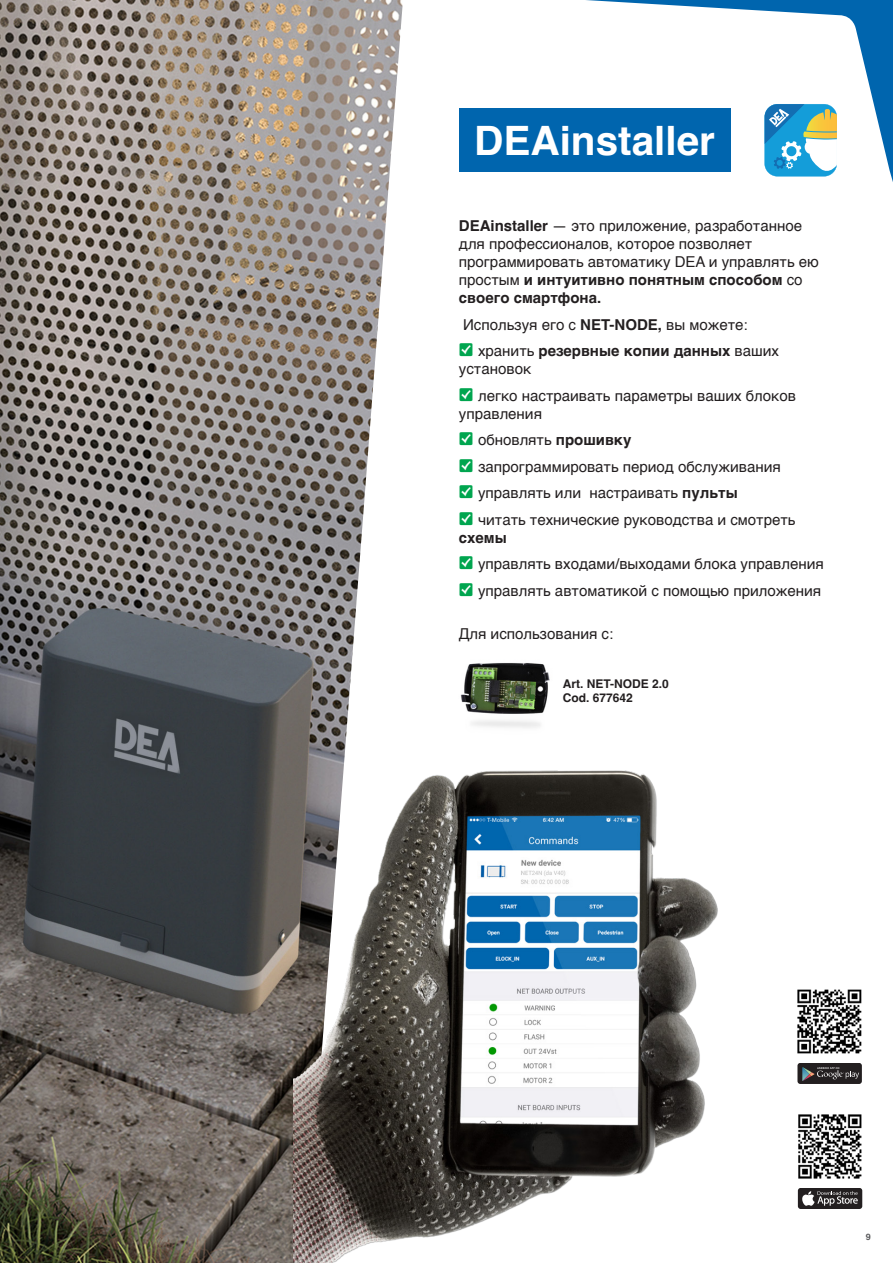
<style>
.page{position:relative;width:893px;height:1263px;background:#fff}
.page>*{position:absolute;margin:0;border:0;box-sizing:border-box;transform-origin:0 0}
.t1{font:700 40.5px "Helvetica";color:#fff}
.t2{font:15px/18px "Helvetica";color:#231f20}
.t3{font:700 12px/14.4px "Helvetica";color:#231f20}
.t4{font:700 9px "Helvetica";color:#57585a}
.s1{font-weight:700}
</style>
<div class="page">
<img style="left:0;top:0;width:386px;height:1263px">
<img style="left:293px;top:711px;width:425px;height:552px">
<img style="left:459px;top:663px;width:93px;height:75px">
<svg style="left:372px;top:0;width:521px;height:230px"></svg>
<svg style="left:764px;top:104px;width:73px;height:72px"></svg>
<div style="left:459px;top:108px;width:271px;height:64px;background:#0065ae"></div>
<div style="left:797px;top:1063px;width:65px;height:21px;background:#231f20;border-radius:3px"></div>
<svg style="left:802px;top:1067px;width:57px;height:14px"></svg>
<div style="left:798px;top:1188px;width:64px;height:21px;background:#231f20;border-radius:3px"></div>
<svg style="left:802px;top:1191px;width:56px;height:15px"></svg>
<img style="left:798px;top:1114px;width:64px;height:65px">
<img style="left:797px;top:989px;width:65px;height:65px">
<p class="t1" style="left:474px;top:116px;width:242px">DEAinstaller</p>
<p class="t2" style="left:459px;top:218px;width:361px"><span class="s1">DEAinstaller</span> — это приложение, разработанное для профессионалов, которое позволяет программировать автоматику DEA и управлять ею простым <span class="s1">и интуитивно понятным способом</span> со <span class="s1">своего смартфона.</span></p>
<p class="t2" style="left:463px;top:316px;width:286px">Используя его с <span class="s1">NET-NODE,</span> вы можете:</p>
<p class="t2" style="left:459px;top:343px;width:322px;text-indent:19px">хранить <span class="s1">резервные копии данных</span> ваших установок</p>
<p class="t2" style="left:459px;top:387px;width:338px;text-indent:19px">легко настраивать параметры ваших блоков управления</p>
<p class="t2" style="left:478px;top:432px;width:155px">обновлять <span class="s1">прошивку</span></p>
<p class="t2" style="left:478px;top:458px;width:304px">запрограммировать период обслуживания</p>
<p class="t2" style="left:478px;top:485px;width:261px">управлять или настраивать <span class="s1">пульты</span></p>
<p class="t2" style="left:459px;top:511px;width:338px;text-indent:19px">читать технические руководства и смотреть <span class="s1">схемы</span></p>
<p class="t2" style="left:478px;top:556px;width:347px">управлять входами/выходами блока управления</p>
<p class="t2" style="left:478px;top:582px;width:345px">управлять автоматикой с помощью приложения</p>
<p class="t2" style="left:459px;top:625px;width:156px">Для использования с:</p>
<p class="t3" style="left:563px;top:678px;width:108px">Art. NET-NODE 2.0<br>Cod. 677642</p>
<p class="t4" style="left:866px;top:1232px;width:7px">9</p>
</div>
